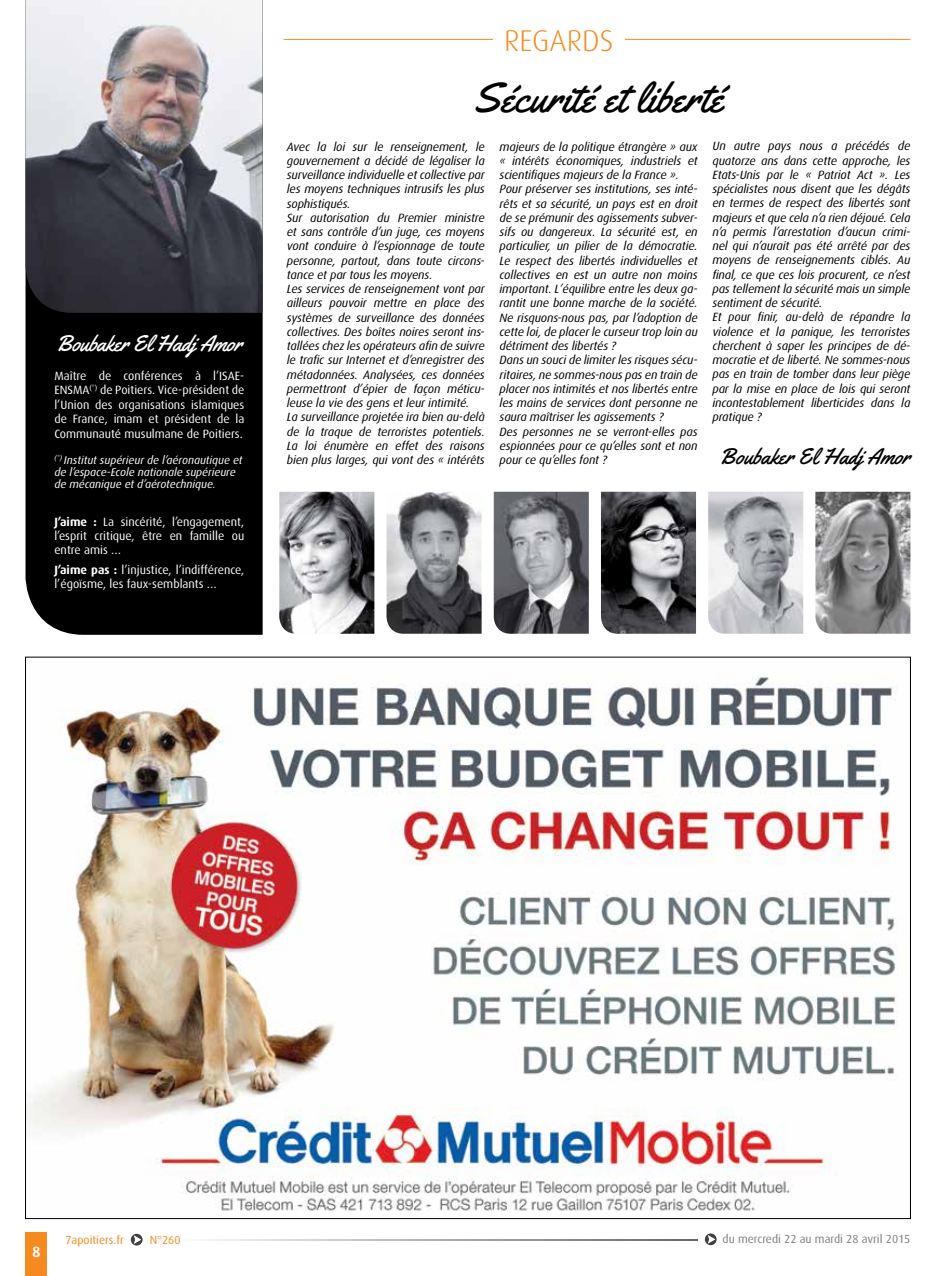
<style>
.page{position:relative;width:936px;height:1276px;background:#fff}
.page>*{position:absolute;margin:0;border:0;box-sizing:border-box;transform-origin:0 0}
.t1{font:42px "Yellowtail";letter-spacing:.01em;color:#000}
.t2{font:300 30px "Dax";color:#f6891f}
.t3{font:22.5px "Yellowtail";letter-spacing:-.01em;color:#fff}
.t4{font:22.5px "Yellowtail";color:#000}
.t5{font:700 15px "Dax";color:#fff}
.t6{font:italic 12px/14.2px "Dax";letter-spacing:-.01em;color:#000}
.t7{font:12px/14.4px "Dax";color:#fff;text-align:justify}
.t8{font:11.7px "Dax";color:#7c7e81}
.t9{font:11.7px "Dax";color:#f6891f}
.t10{font:italic 11.25px/12px "Dax";color:#fff}
.s1{font-weight:700}
</style>
<div class="page">
<div style="left:26px;top:1232px;width:21px;height:44px;background:#f6891f"></div>
<svg style="left:131px;top:1233px;width:12px;height:12px"></svg>
<svg style="left:704px;top:1233px;width:12px;height:12px"></svg>
<svg style="left:204px;top:1239px;width:493px;height:1px"></svg>
<img style="left:27px;top:676px;width:871px;height:535px">
<div style="left:25px;top:0;width:238px;height:635px;background:#000"></div>
<img style="left:26px;top:0;width:236px;height:313px">
<hr style="left:283px;top:39px;width:627px;height:1px;background:#f78d1e">
<div style="left:493px;top:28px;width:131px;height:28px;background:#fff"></div>
<img style="left:601px;top:492px;width:95px;height:142px">
<img style="left:708px;top:492px;width:95px;height:142px">
<img style="left:493px;top:492px;width:95px;height:142px">
<img style="left:386px;top:492px;width:95px;height:142px">
<img style="left:279px;top:492px;width:95px;height:142px">
<img style="left:815px;top:492px;width:95px;height:142px">
<h3 class="t3" style="left:56px;top:329px;width:188px">Boubaker El Hadj Amor</h3>
<p class="t7" style="left:54px;top:369px;width:191px">Maître de conférences à l’ISAE-ENSMA<sup>(*)</sup> de Poitiers. Vice-président de l’Union des organisations islamiques de France, imam et président de la Communauté musulmane de Poitiers.</p>
<p class="t10" style="left:54px;top:454px;width:190px"><sup>(*)</sup> Institut supérieur de l’aéronautique et de l’espace-Ecole nationale supérieure de mécanique et d’aérotechnique.</p>
<p class="t7" style="left:54px;top:515px;width:191px;line-height:14px"><span class="s1">J’aime :</span> La sincérité, l’engagement, l’esprit critique, être en famille ou entre amis …</p>
<p class="t7" style="left:54px;top:562px;width:191px"><span class="s1">J’aime pas :</span> l’injustice, l’indifférence, l’égoïsme, les faux-semblants …</p>
<h2 class="t2" style="left:504px;top:24px;width:111px">REGARDS</h2>
<h1 class="t1" style="left:472px;top:71px;width:251px">Sécurité et liberté</h1>
<p class="t6" style="left:287px;top:139px;width:199px">Avec la loi sur le renseignement, le gouvernement a décidé de légaliser la surveillance individuelle et collective par les moyens techniques intrusifs les plus sophistiqués.<br>Sur autorisation du Premier ministre et sans contrôle d’un juge, ces moyens vont conduire à l’espionnage de toute personne, partout, dans toute circons&shy;tance et par tous les moyens.<br>Les services de renseignement vont par ailleurs pouvoir mettre en place des systèmes de surveillance des données collectives. Des boîtes noires seront ins&shy;tallées chez les opérateurs afin de suivre le trafic sur Internet et d’enregistrer des métadonnées. Analysées, ces données permettront d’épier de façon méticu&shy;leuse la vie des gens et leur intimité.<br>La surveillance projetée ira bien au-delà de la traque de terroristes potentiels.<br>La loi énumère en effet des raisons bien plus larges, qui vont des « intérêts</p>
<p class="t6" style="left:499px;top:139px;width:199px">majeurs de la politique étrangère » aux « intérêts économiques, industriels et scientifiques majeurs de la France ».<br>Pour préserver ses institutions, ses inté&shy;rêts et sa sécurité, un pays est en droit de se prémunir des agissements subver&shy;sifs ou dangereux. La sécurité est, en particulier, un pilier de la démocratie.<br>Le respect des libertés individuelles et collectives en est un autre non moins important. L’équilibre entre les deux ga&shy;rantit une bonne marche de la société.<br>Ne risquons-nous pas, par l’adoption de cette loi, de placer le curseur trop loin au détriment des libertés ?<br>Dans un souci de limiter les risques sécu&shy;ritaires, ne sommes-nous pas en train de placer nos intimités et nos libertés entre les mains de services dont personne ne saura maîtriser les agissements ?<br>Des personnes ne se verront-elles pas espionnées pour ce qu’elles sont et non pour ce qu’elles font ?</p>
<p class="t6" style="left:712px;top:139px;width:199px">Un autre pays nous a précédés de quatorze ans dans cette approche, les Etats-Unis par le « Patriot Act ». Les spécialistes nous disent que les dégâts en termes de respect des libertés sont majeurs et que cela n’a rien déjoué. Cela n’a permis l’arrestation d’aucun crimi&shy;nel qui n’aurait pas été arrêté par des moyens de renseignements ciblés. Au final, ce que ces lois procurent, ce n’est pas tellement la sécurité mais un simple sentiment de sécurité.<br>Et pour finir, au-delà de répandre la violence et la panique, les terroristes cherchent à saper les principes de dé&shy;mocratie et de liberté. Ne sommes-nous pas en train de tomber dans leur piège par la mise en place de lois qui seront incontestablement liberticides dans la pratique ?</p>
<h3 class="t4" style="left:719px;top:442px;width:192px">Boubaker El Hadj Amor</h3>
<p class="t5" style="left:32px;top:1243px;width:10px">8</p>
<p class="t9" style="left:65px;top:1233px;width:60px">7apoitiers.fr</p>
<p class="t9" style="left:150px;top:1233px;width:32px">N°260</p>
<p class="t8" style="left:722px;top:1232px;width:189px">du mercredi 22 au mardi 28 avril 2015</p>
</div>
